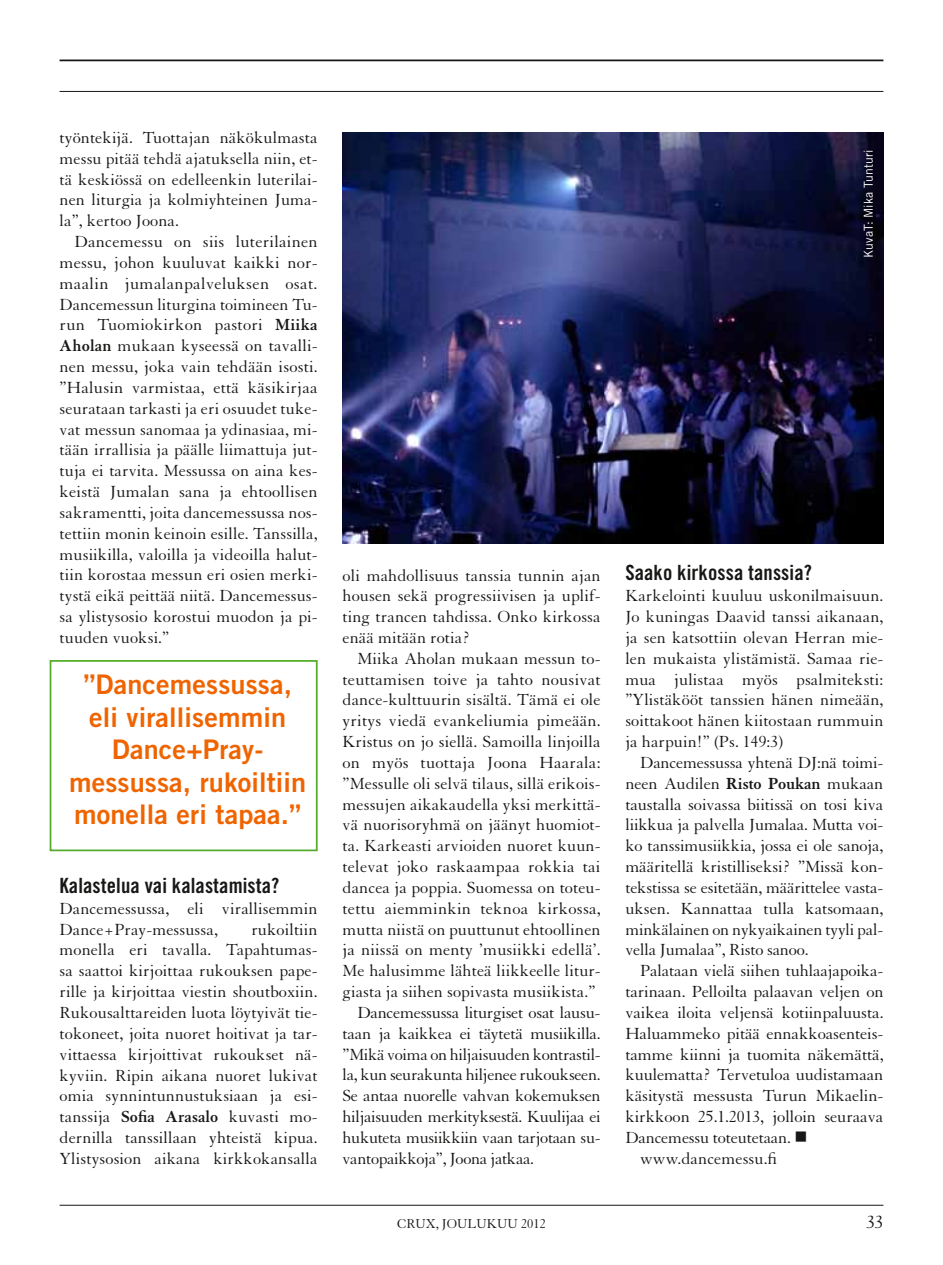
<style>
.page{position:relative;width:943px;height:1265px;background:#fff}
.page>*{position:absolute;margin:0;border:0;box-sizing:border-box;transform-origin:0 0}
.t1{font:27.12px/32.6px "Trade Gothic LT Std Bd 2";letter-spacing:.005em;color:#f06400;text-align:center}
.t2{font:21px "Trade Gothic LT Std Bd Cn 20";letter-spacing:.005em;color:#171716}
.t3{font:19.25px "Granjon LT Std";color:#171716}
.t4{font:17.5px/20.8px "Granjon LT Std";letter-spacing:.005em;color:#171716;text-align:justify}
.t5{font:17.5px "Granjon LT Std";letter-spacing:-.02em;color:#171716}
.t6{font:14px "Granjon LT Std";color:#171716}
.t7{font:12.25px "Trade Gothic LT Std";letter-spacing:.005em;color:#fff}
.s1{font-weight:700}
</style>
<div class="page">
<img style="left:342px;top:133px;width:541px;height:411px">
<div style="left:50px;top:660px;width:267px;height:191px;border:2px solid #53ad2b"></div>
<hr style="left:60px;top:91px;width:823px;height:1px;background:#171716">
<hr style="left:60px;top:60px;width:823px;height:1px;background:#171716">
<hr style="left:60px;top:1205px;width:823px;height:1px;background:#171716">
<p class="t4" style="left:60px;top:127px;width:259px">työntekijä. Tuottajan näkökulmasta messu pitää tehdä ajatuksella niin, et&shy;tä keskiössä on edelleenkin luterilai&shy;nen liturgia ja kolmiyhteinen Juma&shy;la”, kertoo Joona.</p>
<p class="t4" style="left:60px;top:232px;width:260px;text-indent:15px">Dancemessu on siis luterilainen messu, johon kuuluvat kaikki nor&shy;maalin jumalanpalveluksen osat.<br>Dancemessun liturgina toimineen Tu&shy;run Tuomiokirkon pastori <span class="s1">Miika Aholan</span> mukaan kyseessä on tavalli&shy;nen messu, joka vain tehdään isosti. ”Halusin varmistaa, että käsikirjaa seurataan tarkasti ja eri osuudet tuke&shy;vat messun sanomaa ja ydinasiaa, mi&shy;tään irrallisia ja päälle liimattuja jut&shy;tuja ei tarvita. Messussa on aina kes&shy;keistä Jumalan sana ja ehtoollisen sakramentti, joita dancemessussa nos&shy;tettiin monin keinoin esille. Tanssilla, musiikilla, valoilla ja videoilla halut&shy;tiin korostaa messun eri osien merki&shy;tystä eikä peittää niitä. Dancemessus&shy;sa ylistysosio korostui muodon ja pi&shy;tuuden vuoksi.”</p>
<h1 class="t1" style="left:69px;top:668px;width:239px">”Dancemessussa, eli virallisemmin<br>Dance+Pray&shy;messussa, rukoiltiin monella eri tapaa.”</h1>
<p class="t2" style="left:60px;top:873px;width:221px">Kalastelua vai kalastamista?</p>
<p class="t4" style="left:60px;top:898px;width:259px">Dancemessussa, eli virallisemmin<br>Dance+Pray-messussa,</p>
<p class="t4" style="left:60px;top:919px;width:259px;text-indent:192px">rukoiltiin monella eri tavalla. Tapahtumas&shy;sa saattoi kirjoittaa rukouksen pape&shy;rille ja kirjoittaa viestin shoutboxiin.<br>Rukousalttareiden luota löytyivät tie&shy;tokoneet, joita nuoret hoitivat ja tar&shy;vittaessa kirjoittivat rukoukset nä&shy;kyviin. Ripin aikana nuoret lukivat omia synnintunnustuksiaan ja esi&shy;tanssija <span class="s1">Sofia Arasalo</span> kuvasti mo&shy;dernilla tanssillaan yhteistä kipua.<br>Ylistysosion aikana kirkkokansalla</p>
<p class="t7" style="left:861px;top:258px;width:110px;rotate:-90deg">KuvaT: Mika Tunturi</p>
<p class="t4" style="left:342px;top:565px;width:259px">oli mahdollisuus tanssia tunnin ajan housen sekä progressiivisen ja uplif&shy;ting trancen tahdissa. Onko kirkossa enää mitään rotia?</p>
<p class="t4" style="left:357px;top:648px;width:245px">Miika Aholan mukaan messun to-</p>
<p class="t4" style="left:342px;top:669px;width:260px">teuttamisen toive ja tahto nousivat</p>
<p class="t4" style="left:342px;top:690px;width:259px">dance-kulttuurin sisältä. Tämä ei ole</p>
<p class="t4" style="left:342px;top:711px;width:260px">yritys viedä evankeliumia pimeään.</p>
<p class="t4" style="left:342px;top:732px;width:259px">Kristus on jo siellä. Samoilla linjoilla</p>
<p class="t4" style="left:342px;top:752px;width:259px">on myös tuottaja Joona Haarala:</p>
<p class="t4" style="left:342px;top:773px;width:259px">”Messulle oli selvä tilaus, sillä erikois-</p>
<p class="t4" style="left:342px;top:794px;width:259px">messujen aikakaudella yksi merkittä-</p>
<p class="t4" style="left:342px;top:815px;width:259px">vä nuorisoryhmä on jäänyt huomiot-</p>
<p class="t4" style="left:342px;top:836px;width:259px">ta. Karkeasti arvioiden nuoret kuun-</p>
<p class="t4" style="left:342px;top:857px;width:259px">televat joko raskaampaa rokkia tai</p>
<p class="t4" style="left:342px;top:877px;width:259px">dancea ja poppia. Suomessa on toteu-</p>
<p class="t4" style="left:342px;top:898px;width:260px">tettu aiemminkin teknoa kirkossa,</p>
<p class="t4" style="left:342px;top:919px;width:259px">mutta niistä on puuttunut ehtoollinen</p>
<p class="t4" style="left:342px;top:940px;width:260px">ja niissä on menty ’musiikki edellä’.</p>
<p class="t4" style="left:342px;top:961px;width:259px">Me halusimme lähteä liikkeelle litur-</p>
<p class="t4" style="left:342px;top:982px;width:254px">giasta ja siihen sopivasta musiikista.”</p>
<p class="t5" style="left:357px;top:1003px;width:244px">Dancemessussa liturgiset osat lausu-</p>
<p class="t4" style="left:342px;top:1023px;width:260px">taan ja kaikkea ei täytetä musiikilla.</p>
<p class="t5" style="left:342px;top:1045px;width:260px">”Mikä voima on hiljaisuuden kontrastil-</p>
<p class="t4" style="left:342px;top:1065px;width:259px">la, kun seurakunta hiljenee rukoukseen.</p>
<p class="t5" style="left:342px;top:1086px;width:259px">Se antaa nuorelle vahvan kokemuksen</p>
<p class="t4" style="left:342px;top:1107px;width:259px">hiljaisuuden merkityksestä. Kuulijaa ei</p>
<p class="t5" style="left:342px;top:1128px;width:259px">hukuteta musiikkiin vaan tarjotaan su-</p>
<p class="t4" style="left:342px;top:1148px;width:193px">vantopaikkoja”, Joona jatkaa.</p>
<p class="t2" style="left:625px;top:560px;width:188px">Saako kirkossa tanssia?</p>
<p class="t4" style="left:625px;top:586px;width:259px">Karkelointi kuuluu uskonilmaisuun.<br>Jo kuningas Daavid tanssi aikanaan, ja sen katsottiin olevan Herran mie&shy;len mukaista ylistämistä. Samaa rie&shy;mua julistaa myös psalmiteksti: ”Ylistäkööt tanssien hänen nimeään, soittakoot hänen kiitostaan rummuin ja harpuin!” (Ps. 149:3)</p>
<p class="t4" style="left:625px;top:753px;width:260px;text-indent:15px">Dancemessussa yhtenä DJ:nä toimi&shy;neen Audilen <span class="s1">Risto Poukan</span> mukaan taustalla soivassa biitissä on tosi kiva liikkua ja palvella Jumalaa. Mutta voi&shy;ko tanssimusiikkia, jossa ei ole sanoja, määritellä kristilliseksi? ”Missä kon&shy;tekstissa se esitetään, määrittelee vasta&shy;uksen. Kannattaa tulla katsomaan, minkälainen on nykyaikainen tyyli pal&shy;vella Jumalaa”, Risto sanoo.</p>
<p class="t4" style="left:640px;top:961px;width:245px">Palataan vielä siihen tuhlaajapoika-</p>
<p class="t4" style="left:625px;top:982px;width:260px">tarinaan. Pelloilta palaavan veljen on</p>
<p class="t4" style="left:625px;top:1003px;width:260px">vaikea iloita veljensä kotiinpaluusta.</p>
<p class="t4" style="left:625px;top:1023px;width:259px">Haluammeko pitää ennakkoasenteis-</p>
<p class="t4" style="left:625px;top:1044px;width:260px">tamme kiinni ja tuomita näkemättä,</p>
<p class="t4" style="left:625px;top:1065px;width:259px">kuulematta? Tervetuloa uudistamaan</p>
<p class="t4" style="left:625px;top:1086px;width:259px">käsitystä messusta Turun Mikaelin-</p>
<p class="t4" style="left:625px;top:1107px;width:259px">kirkkoon 25.1.2013, jolloin seuraava</p>
<p class="t4" style="left:625px;top:1128px;width:184px">Dancemessu toteutetaan. ■</p>
<p class="t4" style="left:640px;top:1148px;width:138px">www.dancemessu.fi</p>
<p class="t6" style="left:397px;top:1216px;width:150px">CRUX, joulukuu 2012</p>
<p class="t3" style="left:866px;top:1211px;width:19px">33</p>
</div>
